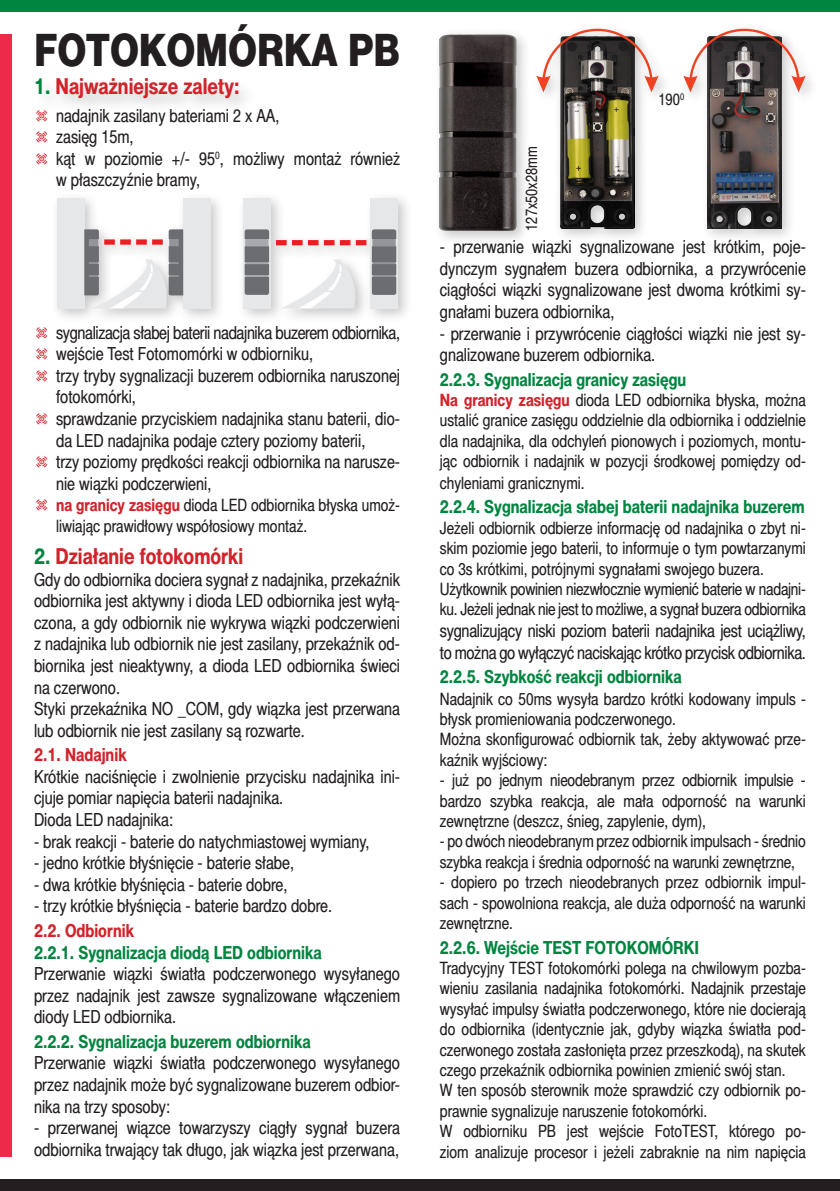
<style>
.page{position:relative;width:840px;height:1191px;background:#fff}
.page>*{position:absolute;margin:0;border:0;box-sizing:border-box;transform-origin:0 0}
.t1{font:44.6px "Switzer Cnd EFN Heavy";color:#231f20}
.t2{font:700 22px "Switzer Cnd EFN";color:#d1232a}
.t3{font:18px/21.6px "Switzer Cnd EFN";color:#231f20}
.t4{font:700 18px "Switzer Cnd EFN";color:#008540}
.t5{font:18px "Switzer Cnd EFN";letter-spacing:-.02em;color:#231f20}
.t6{font:700 18px "Switzer Cnd EFN";color:#d1232a}
.t7{font:17px/20.4px "Switzer Cnd EFN";color:#231f20}
.t8{font:16.2px "Switzer Cnd EFN";color:#231f20}
.t9{font:16px "Switzer Cnd EFN";color:#231f20}
.s1{color:#008540}
.s2{font-family:"Dingbests";color:#d1232a}
.s3{font-family:"Dingbests";font-size:18px;color:#d1232a}
.s4{font-weight:700;color:#d1232a}
</style>
<div class="page">
<div style="left:0;top:0;width:839px;height:11px;background:#008540"></div>
<div style="left:0;top:1179px;width:839px;height:12px;background:#231f20"></div>
<div style="left:0;top:34px;width:11px;height:1123px;background:#ed2a47"></div>
<div style="left:50px;top:191px;width:363px;height:132px;background:#231f20;opacity:.25"></div>
<div style="left:243px;top:198px;width:27px;height:110px;background:#e6e7e9"></div>
<div style="left:370px;top:198px;width:27px;height:110px;background:#e6e7e9"></div>
<div style="left:183px;top:198px;width:27px;height:110px;background:#e6e7e9"></div>
<svg style="left:244px;top:229px;width:25px;height:66px;background:#7a7b7f"></svg>
<svg style="left:276px;top:229px;width:120px;height:79px"></svg>
<div style="left:57px;top:198px;width:28px;height:110px;background:#e6e7e9"></div>
<svg style="left:84px;top:229px;width:99px;height:79px"></svg>
<div style="left:33px;top:76px;width:223px;height:41px;background:#231f20;opacity:.21"></div>
<div style="left:432px;top:27px;width:99px;height:218px;background:#231f20;opacity:.25"></div>
<img style="left:439px;top:34px;width:77px;height:197px">
<div style="left:553px;top:29px;width:96px;height:215px;background:#231f20;opacity:.25"></div>
<img style="left:560px;top:106px;width:74px;height:123px">
<div style="left:530px;top:22px;width:142px;height:84px;background:#231f20;opacity:.25"></div>
<svg style="left:536px;top:28px;width:122px;height:64px"></svg>
<div style="left:700px;top:29px;width:96px;height:215px;background:#231f20;opacity:.25"></div>
<img style="left:707px;top:106px;width:74px;height:123px">
<div style="left:677px;top:22px;width:142px;height:84px;background:#231f20;opacity:.25"></div>
<svg style="left:683px;top:28px;width:122px;height:64px"></svg>
<p class="t1" style="left:34px;top:24px;width:367px">FOTOKOMÓRKA PB</p>
<p class="t2" style="left:34px;top:73px;width:207px"><span class="s1">1.</span> Najważniejsze zalety:</p>
<p class="t3" style="left:34px;top:104px;width:247px"><span class="s2">t</span> nadajnik zasilany bateriami 2 x AA,</p>
<p class="t3" style="left:34px;top:126px;width:101px"><span class="s2">t</span> zasięg 15m,</p>
<p class="t3" style="left:56px;top:147px;width:345px;text-indent:-22px"><span class="s2">t</span> kąt w poziomie +/- 95<sup>0</sup>, możliwy montaż również w płaszczyźnie bramy,</p>
<p class="t5" style="left:34px;top:322px;width:367px"><span class="s2">t</span> sygnalizacja słabej baterii nadajnika buzerem odbiornika,</p>
<p class="t3" style="left:34px;top:343px;width:280px"><span class="s2">t</span> wejście Test Fotomomórki w odbiorniku,</p>
<p class="t3" style="left:56px;top:364px;width:345px;text-indent:-22px"><span class="s2">t</span> trzy tryby sygnalizacji buzerem odbiornika naruszonej fotokomórki,</p>
<p class="t3" style="left:56px;top:408px;width:345px;text-indent:-22px"><span class="s2">t</span> sprawdzanie przyciskiem nadajnika stanu baterii, dio&shy;da LED nadajnika podaje cztery poziomy baterii,</p>
<p class="t3" style="left:56px;top:451px;width:345px;text-indent:-22px"><span class="s2">t</span> trzy poziomy prędkości reakcji odbiornika na narusze&shy;nie wiązki podczerwieni,</p>
<p class="t7" style="left:56px;top:495px;width:345px;text-indent:-22px"><span class="s3">t</span> <span class="s4">na granicy zasięgu</span> dioda LED odbiornika błyska umoż&shy;liwiając prawidłowy współosiowy montaż.</p>
<p class="t2" style="left:34px;top:543px;width:210px"><span class="s1">2.</span> Działanie fotokomórki</p>
<p class="t3" style="left:34px;top:568px;width:367px;text-align:justify">Gdy do odbiornika dociera sygnał z nadajnika, przekaźnik odbiornika jest aktywny i dioda LED odbiornika jest wyłą&shy;czona, a gdy odbiornik nie wykrywa wiązki podczerwieni z nadajnika lub odbiornik nie jest zasilany, przekaźnik od&shy;biornika jest nieaktywny, a dioda LED odbiornika świeci na czerwono.</p>
<p class="t3" style="left:34px;top:698px;width:367px">Styki przekaźnika NO _COM, gdy wiązka jest przerwana lub odbiornik nie jest zasilany są rozwarte.</p>
<p class="t6" style="left:34px;top:744px;width:94px">2.1. Nadajnik</p>
<p class="t3" style="left:34px;top:765px;width:367px">Krótkie naciśnięcie i zwolnienie przycisku nadajnika ini&shy;cjuje pomiar napięcia baterii nadajnika.</p>
<p class="t3" style="left:34px;top:808px;width:140px">Dioda LED nadajnika:</p>
<p class="t3" style="left:34px;top:830px;width:337px">- brak reakcji - baterie do natychmiastowej wymiany,</p>
<p class="t3" style="left:34px;top:852px;width:261px">- jedno krótkie błyśnięcie - baterie słabe,</p>
<p class="t3" style="left:34px;top:873px;width:255px">- dwa krótkie błyśnięcia - baterie dobre,</p>
<p class="t3" style="left:34px;top:895px;width:299px">- trzy krótkie błyśnięcia - baterie bardzo dobre.</p>
<p class="t6" style="left:34px;top:920px;width:101px">2.2. Odbiornik</p>
<p class="t4" style="left:34px;top:941px;width:289px">2.2.1. Sygnalizacja diodą LED odbiornika</p>
<p class="t3" style="left:34px;top:962px;width:367px;text-align:justify">Przerwanie wiązki światła podczerwonego wysyłanego przez nadajnik jest zawsze sygnalizowane włączeniem diody LED odbiornika.</p>
<p class="t4" style="left:34px;top:1030px;width:278px">2.2.2. Sygnalizacja buzerem odbiornika</p>
<p class="t3" style="left:34px;top:1052px;width:367px;text-align:justify">Przerwanie wiązki światła podczerwonego wysyłanego przez nadajnik może być sygnalizowane buzerem odbior&shy;nika na trzy sposoby:</p>
<p class="t3" style="left:34px;top:1116px;width:367px">- przerwanej wiązce towarzyszy ciągły sygnał buzera odbiornika trwający tak długo, jak wiązka jest przerwana,</p>
<p class="t8" style="left:658px;top:90px;width:27px">190<sup>0</sup></p>
<p class="t9" style="left:522px;top:231px;width:86px;rotate:-90deg">127x50x28mm</p>
<p class="t3" style="left:439px;top:236px;width:367px;text-align:justify">- przerwanie wiązki sygnalizowane jest krótkim, poje&shy;dynczym sygnałem buzera odbiornika, a przywrócenie ciągłości wiązki sygnalizowane jest dwoma krótkimi sy&shy;gnałami buzera odbiornika,</p>
<p class="t3" style="left:439px;top:322px;width:367px">- przerwanie i przywrócenie ciągłości wiązki nie jest sy&shy;gnalizowane buzerem odbiornika.</p>
<p class="t4" style="left:439px;top:369px;width:248px">2.2.3. Sygnalizacja granicy zasięgu</p>
<p class="t7" style="left:439px;top:389px;width:367px;text-align:justify"><span class="s4">Na granicy zasięgu</span> dioda LED odbiornika błyska, można ustalić granice zasięgu oddzielnie dla odbiornika i oddzielnie dla nadajnika, dla odchyleń pionowych i poziomych, montu&shy;jąc odbiornik i nadajnik w pozycji środkowej pomiędzy od&shy;chyleniami granicznymi.</p>
<p class="t4" style="left:439px;top:496px;width:366px">2.2.4. Sygnalizacja słabej baterii nadajnika buzerem</p>
<p class="t7" style="left:439px;top:517px;width:367px;text-align:justify">Jeżeli odbiornik odbierze informację od nadajnika o zbyt ni&shy;skim poziomie jego baterii, to informuje o tym powtarzanymi co 3s krótkimi, potrójnymi sygnałami swojego buzera.</p>
<p class="t7" style="left:439px;top:578px;width:367px">Użytkownik powinien niezwłocznie wymienić baterie w nadajni&shy;ku. Jeżeli jednak nie jest to możliwe, a sygnał buzera odbiornika</p>
<p class="t3" style="left:439px;top:619px;width:367px">sygnalizujący niski poziom baterii nadajnika jest uciążliwy, to można go wyłączyć naciskając krótko przycisk odbiornika.</p>
<p class="t4" style="left:439px;top:666px;width:243px">2.2.5. Szybkość reakcji odbiornika</p>
<p class="t7" style="left:439px;top:688px;width:367px">Nadajnik co 50ms wysyła bardzo krótki kodowany impuls - błysk promieniowania podczerwonego.</p>
<p class="t7" style="left:439px;top:729px;width:367px">Można skonfigurować odbiornik tak, żeby aktywować prze&shy;kaźnik wyjściowy:</p>
<p class="t7" style="left:439px;top:770px;width:367px;text-align:justify">- już po jednym nieodebranym przez odbiornik impulsie - bardzo szybka reakcja, ale mała odporność na warunki zewnętrzne (deszcz, śnieg, zapylenie, dym),</p>
<p class="t7" style="left:439px;top:831px;width:367px">- po dwóch nieodebranym przez odbiornik impulsach - średnio szybka reakcja i średnia odporność na warunki zewnętrzne,</p>
<p class="t7" style="left:439px;top:872px;width:367px;text-align:justify">- dopiero po trzech nieodebranych przez odbiornik impul&shy;sach - spowolniona reakcja, ale duża odporność na warunki zewnętrzne.</p>
<p class="t4" style="left:439px;top:936px;width:260px">2.2.6. Wejście TEST FOTOKOMÓRKI</p>
<p class="t7" style="left:439px;top:957px;width:367px;text-align:justify">Tradycyjny TEST fotokomórki polega na chwilowym pozba&shy;wieniu zasilania nadajnika fotokomórki. Nadajnik przestaje wysyłać impulsy światła podczerwonego, które nie docierają do odbiornika (identycznie jak, gdyby wiązka światła pod&shy;czerwonego została zasłonięta przez przeszkodą), na skutek czego przekaźnik odbiornika powinien zmienić swój stan.</p>
<p class="t7" style="left:439px;top:1080px;width:367px">W ten sposób sterownik może sprawdzić czy odbiornik po&shy;prawnie sygnalizuje naruszenie fotokomórki.</p>
<p class="t7" style="left:439px;top:1120px;width:367px">W odbiorniku PB jest wejście FotoTEST, którego po&shy;ziom analizuje procesor i jeżeli zabraknie na nim napięcia</p>
</div>
